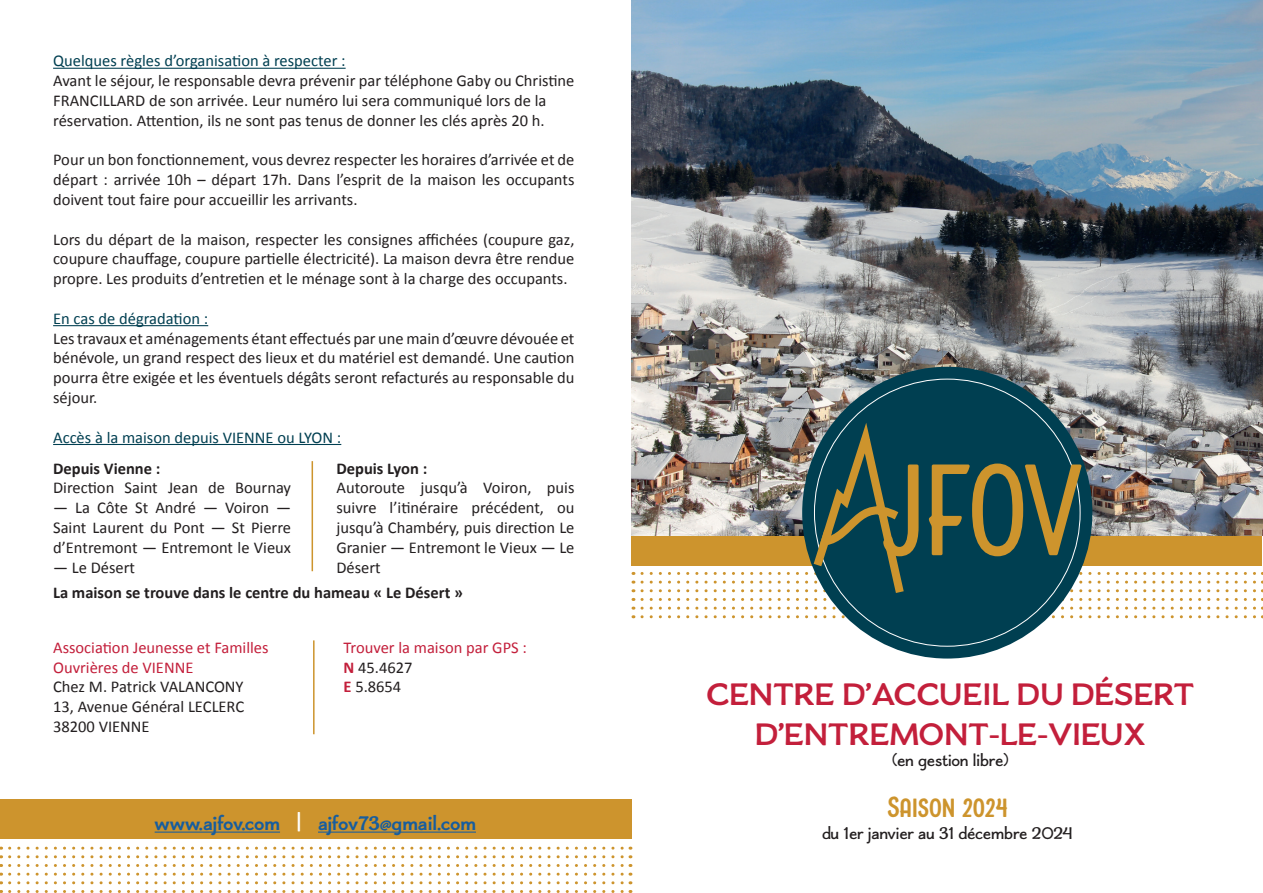
<style>
.page{position:relative;width:1263px;height:893px;background:#fff}
.page>*{position:absolute;margin:0;border:0;box-sizing:border-box;transform-origin:0 0}
.t1{font:120.3px "Boucherie Sans";color:#cd942d}
.t2{font:700 33px/39.6px "Boucherie Flared";color:#c31f3b;text-align:center}
.t3{font:700 27px "Boucherie Sans";color:#cd942d}
.t4{font:700 21px "Boucherie Flared";letter-spacing:-.01em;color:#175d9e}
.t5{font:18px "Boucherie Flared";letter-spacing:-.005em;color:#231f20}
.t6{font:16.5px/19.8px "Calibri";color:#231f20;text-align:justify}
.t7{font:16.5px "Calibri";color:#003f51}
.t8{font:16.5px/19.8px "Calibri";color:#c31f3b}
.t9{font:700 16.5px "Calibri";color:#231f20}
.s1{font-weight:700}
.s2{color:#231f20}
.s3{font-size:24px;color:#fff}
</style>
<div class="page">
<img style="left:631px;top:0;width:631px;height:536px">
<div style="left:802px;top:367px;width:290px;height:291px;background:#003f51;border-radius:50%"></div>
<img style="left:642px;top:407px;width:621px;height:211px">
<hr style="left:53px;top:68px;width:293px;height:1px;background:#003f51">
<hr style="left:53px;top:325px;width:155px;height:1px;background:#003f51">
<hr style="left:53px;top:444px;width:288px;height:1px;background:#003f51">
<div style="left:0;top:799px;width:631px;height:40px;background:#cd942d"></div>
<hr style="left:155px;top:832px;width:125px;height:1px;background:#175d9e">
<hr style="left:318px;top:832px;width:158px;height:1px;background:#175d9e">
<svg style="left:10px;top:864px;width:621px;height:3px"></svg>
<svg style="left:10px;top:890px;width:621px;height:3px"></svg>
<svg style="left:10px;top:847px;width:621px;height:11px"></svg>
<svg style="left:10px;top:873px;width:621px;height:11px"></svg>
<hr style="left:313px;top:640px;width:2px;height:94px;background:#cd942d">
<hr style="left:312px;top:461px;width:1px;height:110px;background:#cd942d">
<p class="t7" style="left:53px;top:49px;width:294px">Quelques règles d’organisation à respecter :</p>
<p class="t6" style="left:53px;top:70px;width:523px;text-align:left">Avant le séjour, le responsable devra prévenir par téléphone Gaby ou Christine<br>FRANCILLARD de son arrivée. Leur numéro lui sera communiqué lors de la réservation. Attention, ils ne sont pas tenus de donner les clés après 20 h.</p>
<p class="t6" style="left:53px;top:150px;width:523px">Pour un bon fonctionnement, vous devrez respecter les horaires d’arrivée et de départ : arrivée 10h – départ 17h. Dans l’esprit de la maison les occupants doivent tout faire pour accueillir les arrivants.</p>
<p class="t6" style="left:53px;top:229px;width:523px">Lors du départ de la maison, respecter les consignes affichées (coupure gaz, coupure chauffage, coupure partielle électricité). La maison devra être rendue propre. Les produits d’entretien et le ménage sont à la charge des occupants.</p>
<p class="t7" style="left:53px;top:307px;width:157px">En cas de dégradation :</p>
<p class="t6" style="left:53px;top:328px;width:523px">Les travaux et aménagements étant effectués par une main d’œuvre dévouée et bénévole, un grand respect des lieux et du matériel est demandé. Une caution pourra être exigée et les éventuels dégâts seront refacturés au responsable du séjour.</p>
<p class="t7" style="left:53px;top:426px;width:290px">Accès à la maison depuis VIENNE ou LYON :</p>
<p class="t9" style="left:53px;top:456px;width:109px">Depuis Vienne :</p>
<p class="t6" style="left:53px;top:477px;width:239px">Direction Saint Jean de Bournay</p>
<p class="t6" style="left:53px;top:497px;width:239px">— La Côte St André — Voiron — Saint Laurent du Pont — St Pierre d’Entremont — Entremont le Vieux</p>
<p class="t6" style="left:53px;top:557px;width:83px">— Le Désert</p>
<p class="t9" style="left:336px;top:456px;width:92px">Depuis Lyon :</p>
<p class="t6" style="left:336px;top:477px;width:239px">Autoroute jusqu’à Voiron, puis suivre l’itinéraire précédent, ou jusqu’à Chambéry, puis direction Le Granier — Entremont le Vieux — Le Désert</p>
<p class="t9" style="left:53px;top:581px;width:411px">La maison se trouve dans le centre du hameau « Le Désert »</p>
<p class="t8" style="left:53px;top:637px;width:217px">Association Jeunesse et Familles<br>Ouvrières de VIENNE</p>
<p class="t6" style="left:53px;top:676px;width:193px">Chez M. Patrick VALANCONY 13, Avenue Général LECLERC 38200 VIENNE</p>
<p class="t8" style="left:344px;top:637px;width:185px">Trouver la maison par GPS :<br><span class="s1">N</span> <span class="s2">45.4627<br></span><span class="s1">E</span> <span class="s2">5.8654</span></p>
<p class="t4" style="left:155px;top:810px;width:323px">www.ajfov.com <span class="s3">|</span> ajfov73@gmail.com</p>
<h1 class="t1" style="left:882px;top:438px;width:203px">JFOV</h1>
<h2 class="t2" style="left:706px;top:674px;width:490px">CENTRE D’ACCUEIL DU DÉSERT<br>D’ENTREMONT-LE-VIEUX</h2>
<p class="t5" style="left:892px;top:750px;width:117px">(en gestion libre)</p>
<h3 class="t3" style="left:887px;top:790px;width:122px">SAISON 2024</h3>
<p class="t5" style="left:822px;top:822px;width:253px">du 1er janvier au 31 décembre 2024</p>
</div>
